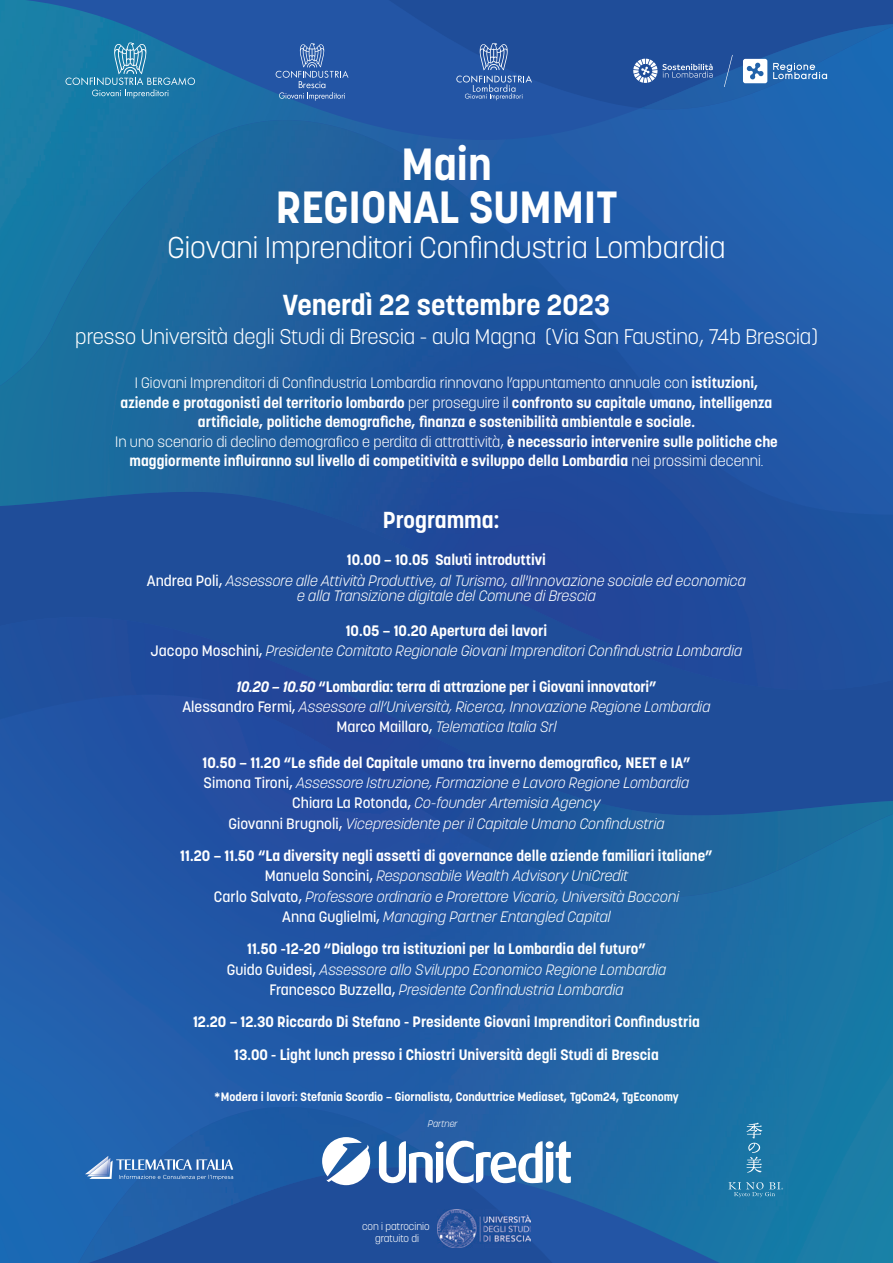
<style>
.page{position:relative;width:893px;height:1263px;background:#fff}
.page>*{position:absolute;margin:0;border:0;box-sizing:border-box;transform-origin:0 0}
.t1{font:700 44.7px/44px "Korolev";color:#fff;text-align:center}
.t2{font:300 29.85px "Korolev";color:#fff}
.t3{font:700 28.65px "Korolev";color:#fff}
.t4{font:700 22.95px "Korolev";color:#fff}
.t5{font:300 21px "Korolev";color:#fff}
.t6{font:italic 300 15px/20.2px "Korolev";color:#fff;text-align:center}
.t7{font:700 15px/19.5px "Korolev";color:#fff;text-align:center}
.t8{font:700 12px "Korolev";color:#fff}
.t9{font:300 10.5px/12px "Korolev";color:#fff;text-align:center}
.t10{font:italic 300 9.45px "Korolev";color:#fff}
.s1{font-weight:300}
.s2{font-weight:700;font-style:normal}
.s3{font-weight:500;font-style:normal}
.s4{font-weight:700}
</style>
<div class="page">
<div style="left:0;top:496px;width:893px;height:309px;background:#1f4d99"></div>
<svg style="left:389px;top:0;width:504px;height:108px;background:#1f4f9c"></svg>
<img style="left:0;top:0;width:211px;height:206px">
<img style="left:840px;top:26px;width:53px;height:475px">
<img style="left:210px;top:64px;width:106px;height:56px">
<img style="left:682px;top:51px;width:159px;height:450px">
<div style="left:315px;top:108px;width:368px;height:46px;background:#235da6"></div>
<div style="left:473px;top:154px;width:210px;height:52px;background:#215da9"></div>
<div style="left:0;top:206px;width:104px;height:120px;background:#1679a6"></div>
<div style="left:526px;top:206px;width:157px;height:51px;background:#205ca9"></div>
<div style="left:578px;top:257px;width:105px;height:51px;background:#215aa8"></div>
<div style="left:631px;top:308px;width:52px;height:58px;background:#2158a7"></div>
<img style="left:157px;top:120px;width:316px;height:415px">
<img style="left:104px;top:172px;width:54px;height:324px">
<img style="left:472px;top:201px;width:54px;height:405px">
<div style="left:52px;top:233px;width:53px;height:269px;background:#1b6f9e"></div>
<img style="left:525px;top:248px;width:53px;height:382px">
<div style="left:0;top:326px;width:53px;height:180px;background:#1a729e"></div>
<img style="left:577px;top:303px;width:54px;height:349px">
<img style="left:630px;top:366px;width:53px;height:304px">
<img style="left:682px;top:433px;width:106px;height:256px">
<div style="left:787px;top:501px;width:106px;height:189px;background:#1f519e"></div>
<div style="left:376px;top:534px;width:97px;height:46px;background:#1f4d99"></div>
<img style="left:867px;top:24px;width:26px;height:3px">
<img style="left:0;top:711px;width:315px;height:293px">
<div style="left:315px;top:804px;width:52px;height:303px;background:#2155a4"></div>
<div style="left:367px;top:804px;width:53px;height:303px;background:#2055a3"></div>
<div style="left:420px;top:851px;width:105px;height:286px;background:#215aa4"></div>
<div style="left:788px;top:839px;width:105px;height:424px;background:#1a79a6"></div>
<img style="left:525px;top:894px;width:263px;height:318px">
<div style="left:0;top:1004px;width:210px;height:207px;background:#2263b0"></div>
<div style="left:210px;top:1004px;width:106px;height:103px;background:#205ba9"></div>
<div style="left:0;top:1211px;width:78px;height:52px;background:#1b69b4"></div>
<img style="left:603px;top:1211px;width:185px;height:52px">
<div style="left:0;top:617px;width:316px;height:94px;background:#214d9c"></div>
<div style="left:315px;top:679px;width:106px;height:125px;background:#224799"></div>
<img style="left:0;top:710px;width:35px;height:9px">
<div style="left:249px;top:710px;width:67px;height:31px;background:#22499f"></div>
<div style="left:420px;top:730px;width:106px;height:121px;background:#204d9a"></div>
<img style="left:525px;top:779px;width:106px;height:115px">
<div style="left:840px;top:801px;width:53px;height:38px;background:#1b739e"></div>
<svg style="left:412px;top:803px;width:9px;height:6px"></svg>
<img style="left:630px;top:805px;width:211px;height:92px">
<img style="left:493px;top:850px;width:33px;height:15px">
<img style="left:78px;top:1107px;width:370px;height:156px">
<svg style="left:456px;top:43px;width:76px;height:57px;background:#3c67ac"></svg>
<svg style="left:65px;top:42px;width:130px;height:56px;background:#2e84ae"></svg>
<svg style="left:746px;top:1123px;width:16px;height:49px"></svg>
<svg style="left:728px;top:1182px;width:55px;height:15px"></svg>
<img style="left:85px;top:1156px;width:2px;height:18px">
<svg style="left:87px;top:1137px;width:484px;height:126px;background:#3767aa"></svg>
<svg style="left:276px;top:43px;width:72px;height:58px;background:#3b68af"></svg>
<svg style="left:773px;top:63px;width:54px;height:16px"></svg>
<svg style="left:724px;top:55px;width:9px;height:32px"></svg>
<svg style="left:633px;top:59px;width:80px;height:24px;background:#5477b1"></svg>
<svg style="left:743px;top:59px;width:24px;height:24px"></svg>
<h1 class="t1" style="left:276px;top:142px;width:343px">Main<br>REGIONAL SUMMIT</h1>
<h2 class="t2" style="left:167px;top:228px;width:560px">Giovani Imprenditori Confindustria Lombardia</h2>
<h3 class="t3" style="left:283px;top:287px;width:329px">Venerdì 22 settembre 2023</h3>
<h3 class="t5" style="left:75px;top:323px;width:744px">presso Università degli Studi di Brescia - aula Magna (Via San Faustino, 74b Brescia)</h3>
<p class="t7" style="left:115px;top:373px;width:664px"><span class="s1">I Giovani Imprenditori di Confindustria Lombardia rinnovano l’appuntamento annuale con</span> istituzioni, aziende e protagonisti del territorio lombardo <span class="s1">per proseguire il</span> confronto su capitale umano, intelligenza artificiale, politiche demografiche, finanza e sostenibilità ambientale e sociale.<br><span class="s1">In uno scenario di declino demografico e perdita di attrattività,</span> è necessario intervenire sulle politiche che maggiormente influiranno sul livello di competitività e sviluppo della Lombardia <span class="s1">nei prossimi decenni.</span></p>
<h3 class="t4" style="left:383px;top:505px;width:118px">Programma:</h3>
<p class="t6" style="left:147px;top:550px;width:601px"><span class="s2">10.00 – 10.05 Saluti introduttivi<br></span><span class="s3">Andrea Poli,</span> Assessore alle Attività Produttive, al Turismo, all'Innovazione sociale ed economica</p>
<p class="t6" style="left:297px;top:585px;width:300px">e alla Transizione digitale del Comune di Brescia</p>
<p class="t6" style="left:151px;top:621px;width:593px"><span class="s2">10.05 – 10.20 Apertura dei lavori<br></span><span class="s3">Jacopo Moschini,</span> Presidente Comitato Regionale Giovani Imprenditori Confindustria Lombardia</p>
<p class="t6" style="left:182px;top:676px;width:530px"><span class="s4">10.20 – 10.50</span> <span class="s2">“Lombardia: terra di attrazione per i Giovani innovatori”<br></span><span class="s3">Alessandro Fermi,</span> Assessore all’Università, Ricerca, Innovazione Regione Lombardia<br><span class="s3">Marco Maillaro,</span> Telematica Italia Srl</p>
<p class="t6" style="left:202px;top:752px;width:490px"><span class="s2">10.50 – 11.20 “Le sfide del Capitale umano tra inverno demografico, NEET e IA” </span><span class="s3">Simona Tironi,</span> Assessore Istruzione, Formazione e Lavoro Regione Lombardia <span class="s3">Chiara La Rotonda,</span> Co-founder Artemisia Agency<br><span class="s3">Giovanni Brugnoli,</span> Vicepresidente per il Capitale Umano Confindustria</p>
<p class="t6" style="left:180px;top:846px;width:534px"><span class="s2">11.20 – 11.50 “La diversity negli assetti di governance delle aziende familiari italiane” </span><span class="s3">Manuela Soncini,</span> Responsabile Wealth Advisory UniCredit<br><span class="s3">Carlo Salvato,</span> Professore ordinario e Prorettore Vicario, Università Bocconi<br><span class="s3">Anna Guglielmi,</span> Managing Partner Entangled Capital</p>
<p class="t6" style="left:227px;top:939px;width:441px"><span class="s2">11.50 -12-20 “Dialogo tra istituzioni per la Lombardia del futuro”<br></span><span class="s3">Guido Guidesi,</span> Assessore allo Sviluppo Economico Regione Lombardia<br><span class="s3">Francesco Buzzella,</span> Presidente Confindustria Lombardia</p>
<p class="t7" style="left:193px;top:1012px;width:508px">12.20 – 12.30 Riccardo Di Stefano - Presidente Giovani Imprenditori Confindustria</p>
<p class="t7" style="left:234px;top:1045px;width:426px">13.00 - Light lunch presso i Chiostri Università degli Studi di Brescia</p>
<p class="t8" style="left:214px;top:1089px;width:466px">*Modera i lavori: Stefania Scordio – Giornalista, Conduttrice Mediaset, TgCom24, TgEconomy</p>
<p class="t10" style="left:428px;top:1118px;width:32px">Partner</p>
<p class="t9" style="left:362px;top:1221px;width:69px">con i patrocinio gratuito di</p>
</div>
